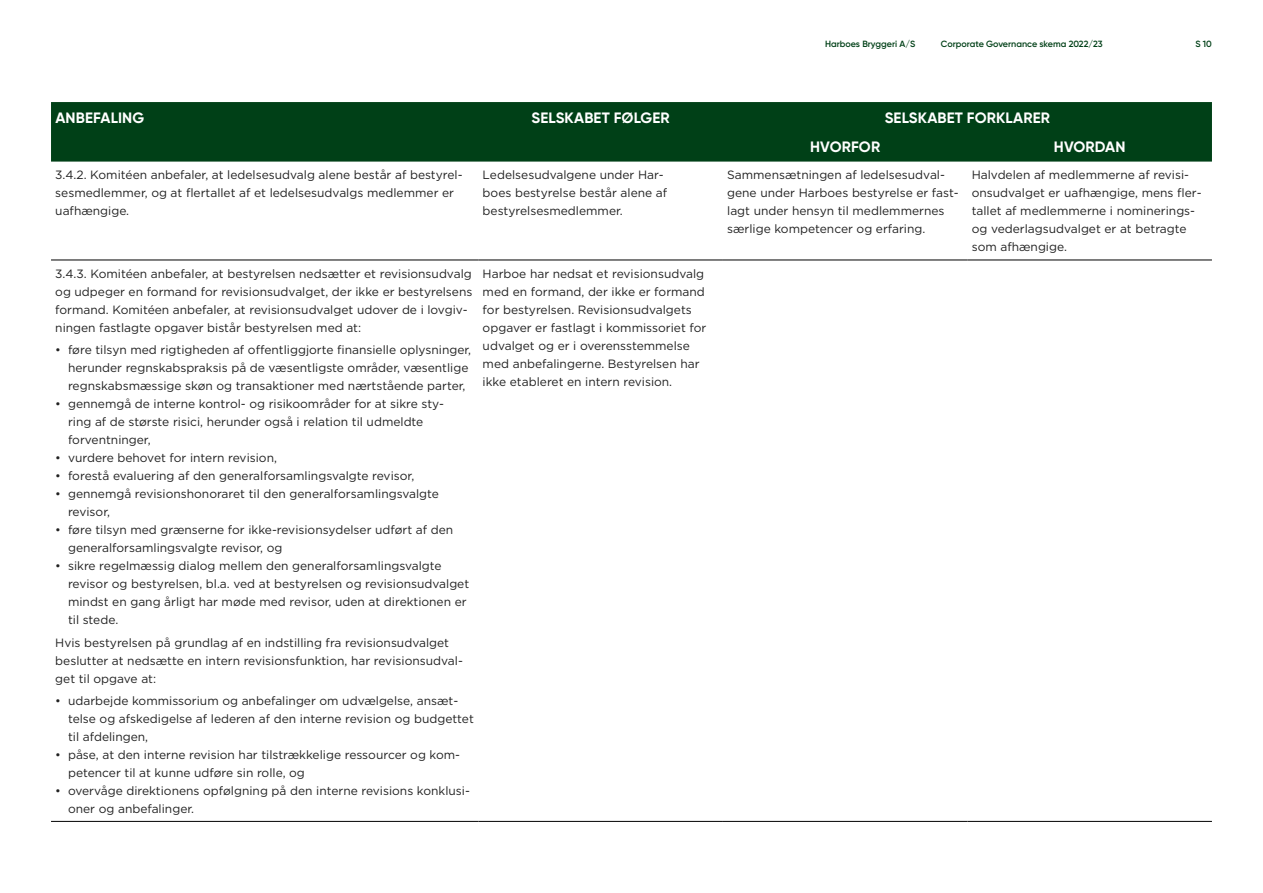
<style>
.page{position:relative;width:1263px;height:893px;background:#fff}
.page>*{position:absolute;margin:0;border:0;box-sizing:border-box;transform-origin:0 0}
.Skema_BIG_Header{font:700 15px "Gilroy Office";letter-spacing:.01em;color:#fff}
.Skema_Brødtekst{font:12px/18px "Gotham";color:#212121}
.t1{font:600 9px "Gilroy Office";color:#004017}
</style>
<div class="page">
<div style="left:51px;top:102px;width:1161px;height:60px;background:#004017"></div>
<hr style="left:51px;top:260px;width:427px;height:1px;background:#000">
<hr style="left:478px;top:260px;width:245px;height:1px;background:#000">
<hr style="left:723px;top:260px;width:244px;height:1px;background:#000">
<hr style="left:967px;top:260px;width:245px;height:1px;background:#000">
<hr style="left:51px;top:821px;width:427px;height:1px;background:#000">
<hr style="left:478px;top:821px;width:245px;height:1px;background:#000">
<hr style="left:723px;top:821px;width:244px;height:1px;background:#000">
<hr style="left:967px;top:821px;width:245px;height:1px;background:#000">
<p class="t1" style="left:825px;top:38px;width:92px">Harboes Bryggeri A/S</p>
<p class="t1" style="left:941px;top:38px;width:163px">Corporate Governance skema 2022/23</p>
<p class="t1" style="left:1195px;top:38px;width:18px">S 10</p>
<p class="Skema_BIG_Header" style="left:55px;top:108px;width:90px">ANBEFALING</p>
<p class="Skema_BIG_Header" style="left:532px;top:108px;width:140px">SELSKABET FØLGER</p>
<p class="Skema_BIG_Header" style="left:885px;top:108px;width:167px">SELSKABET FORKLARER</p>
<p class="Skema_BIG_Header" style="left:810px;top:138px;width:72px">HVORFOR</p>
<p class="Skema_BIG_Header" style="left:1054px;top:138px;width:73px">HVORDAN</p>
<p class="Skema_Brødtekst" style="left:55px;top:166px;width:409px">3.4.2. Komitéen anbefaler, at ledelsesudvalg alene består af bestyrel&shy;sesmedlemmer, og at flertallet af et ledelsesudvalgs medlemmer er uafhængige.</p>
<p class="Skema_Brødtekst" style="left:483px;top:166px;width:186px">Ledelsesudvalgene under Har&shy;boes bestyrelse består alene af bestyrelsesmedlemmer.</p>
<p class="Skema_Brødtekst" style="left:727px;top:166px;width:233px">Sammensætningen af ledelsesudval&shy;gene under Harboes bestyrelse er fast&shy;lagt under hensyn til medlemmernes særlige kompetencer og erfaring.</p>
<p class="Skema_Brødtekst" style="left:972px;top:166px;width:231px">Halvdelen af medlemmerne af revisi&shy;onsudvalget er uafhængige, mens fler&shy;tallet af medlemmerne i nominerings&shy;og vederlagsudvalget er at betragte som afhængige.</p>
<p class="Skema_Brødtekst" style="left:55px;top:265px;width:419px">3.4.3. Komitéen anbefaler, at bestyrelsen nedsætter et revisionsudvalg og udpeger en formand for revisionsudvalget, der ikke er bestyrelsens formand. Komitéen anbefaler, at revisionsudvalget udover de i lovgiv&shy;ningen fastlagte opgaver bistår bestyrelsen med at:</p>
<p class="Skema_Brødtekst" style="left:68px;top:341px;width:405px;text-indent:-13px">• føre tilsyn med rigtigheden af offentliggjorte finansielle oplysninger, herunder regnskabspraksis på de væsentligste områder, væsentlige regnskabsmæssige skøn og transaktioner med nærtstående parter,</p>
<p class="Skema_Brødtekst" style="left:68px;top:395px;width:377px;text-indent:-13px">• gennemgå de interne kontrol- og risikoområder for at sikre sty&shy;ring af de største risici, herunder også i relation til udmeldte forventninger,</p>
<p class="Skema_Brødtekst" style="left:55px;top:449px;width:223px">• vurdere behovet for intern revision,</p>
<p class="Skema_Brødtekst" style="left:55px;top:467px;width:360px">• forestå evaluering af den generalforsamlingsvalgte revisor,</p>
<p class="Skema_Brødtekst" style="left:68px;top:485px;width:372px;text-indent:-13px">• gennemgå revisionshonoraret til den generalforsamlingsvalgte revisor,</p>
<p class="Skema_Brødtekst" style="left:68px;top:521px;width:387px;text-indent:-13px">• føre tilsyn med grænserne for ikke-revisionsydelser udført af den generalforsamlingsvalgte revisor, og</p>
<p class="Skema_Brødtekst" style="left:68px;top:557px;width:403px;text-indent:-13px">• sikre regelmæssig dialog mellem den generalforsamlingsvalgte revisor og bestyrelsen, bl.a. ved at bestyrelsen og revisionsudvalget mindst en gang årligt har møde med revisor, uden at direktionen er til stede.</p>
<p class="Skema_Brødtekst" style="left:55px;top:633px;width:409px">Hvis bestyrelsen på grundlag af en indstilling fra revisionsudvalget beslutter at nedsætte en intern revisionsfunktion, har revisionsudval&shy;get til opgave at:</p>
<p class="Skema_Brødtekst" style="left:68px;top:691px;width:407px;text-indent:-13px">• udarbejde kommissorium og anbefalinger om udvælgelse, ansæt&shy;telse og afskedigelse af lederen af den interne revision og budgettet til afdelingen,</p>
<p class="Skema_Brødtekst" style="left:68px;top:745px;width:394px;text-indent:-13px">• påse, at den interne revision har tilstrækkelige ressourcer og kom&shy;petencer til at kunne udføre sin rolle, og</p>
<p class="Skema_Brødtekst" style="left:68px;top:781px;width:403px;text-indent:-13px">• overvåge direktionens opfølgning på den interne revisions konklusi&shy;oner og anbefalinger.</p>
<p class="Skema_Brødtekst" style="left:483px;top:265px;width:225px">Harboe har nedsat et revisionsudvalg med en formand, der ikke er formand for bestyrelsen. Revisionsudvalgets opgaver er fastlagt i kommissoriet for udvalget og er i overensstemmelse med anbefalingerne. Bestyrelsen har ikke etableret en intern revision.</p>
</div>
